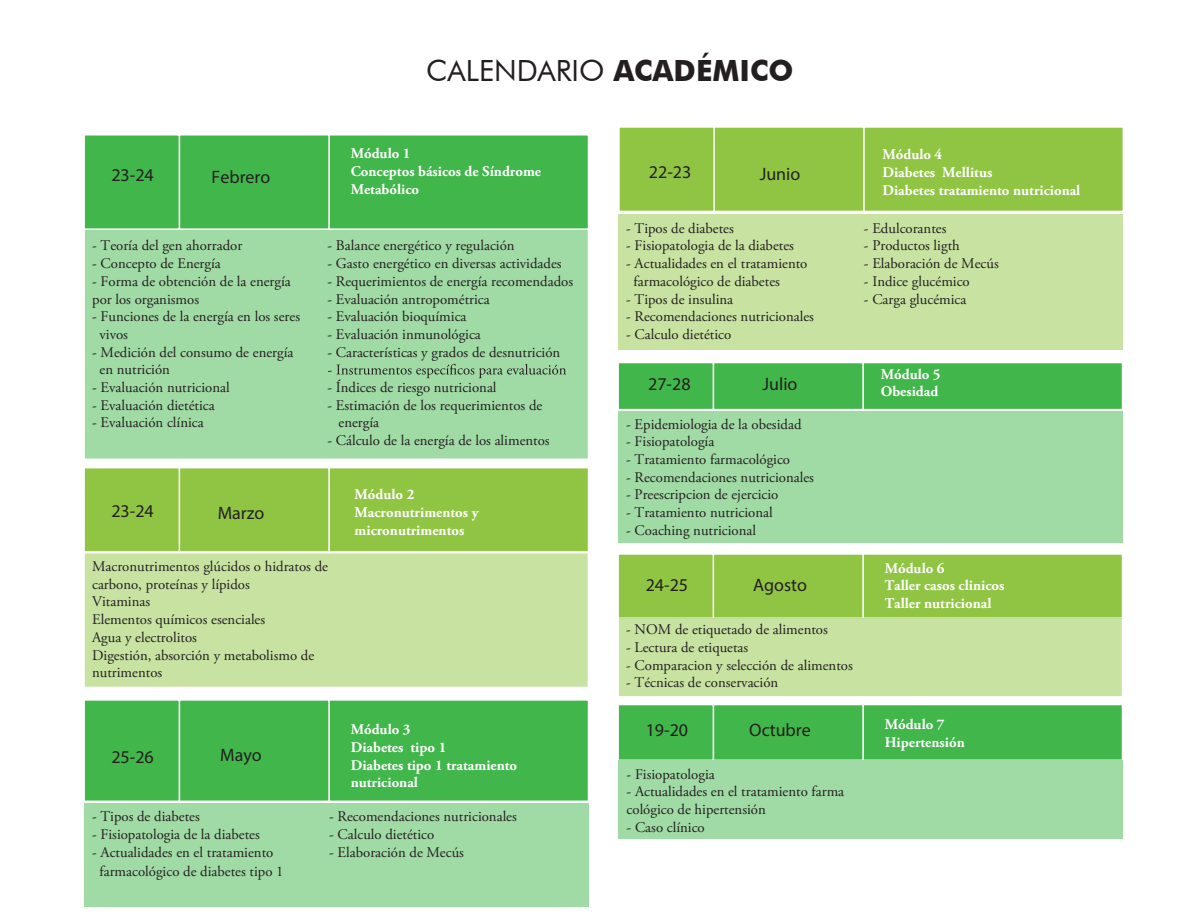
<style>
.page{position:relative;width:1188px;height:918px;background:#fff}
.page>*{position:absolute;margin:0;border:0;box-sizing:border-box;transform-origin:0 0}
.t1{font:29.25px "Futura BT";color:#231f20}
.t2{font:18px "Myriad Pro";color:#231f20}
.t3{font:14.7px/17.7px "Adobe Garamond Pro";color:#231f20}
.t4{font:700 14.7px/17.7px "Adobe Garamond Pro";color:#fff}
.s1{font-weight:700}
</style>
<div class="page">
<div style="left:84px;top:229px;width:505px;height:230px;background:#a0daa4"></div>
<div style="left:83px;top:228px;width:506px;height:232px;border:2px solid #fff"></div>
<div style="left:618px;top:411px;width:505px;height:131px;background:#a0daa4"></div>
<div style="left:328px;top:134px;width:261px;height:96px;background:#41b64a;border:2px solid #fff"></div>
<div style="left:179px;top:134px;width:151px;height:96px;background:#41b64a;border:2px solid #fff"></div>
<div style="left:83px;top:134px;width:97px;height:96px;background:#41b64a;border:2px solid #fff"></div>
<div style="left:864px;top:127px;width:259px;height:84px;background:#90c543"></div>
<div style="left:863px;top:126px;width:261px;height:86px;border:2px solid #fff"></div>
<div style="left:714px;top:127px;width:150px;height:84px;background:#90c543"></div>
<div style="left:713px;top:126px;width:152px;height:86px;border:2px solid #fff"></div>
<div style="left:619px;top:127px;width:95px;height:84px;background:#90c543"></div>
<div style="left:618px;top:126px;width:97px;height:86px;border:2px solid #fff"></div>
<div style="left:329px;top:468px;width:260px;height:84px;background:#90c543"></div>
<div style="left:328px;top:467px;width:261px;height:86px;border:2px solid #fff"></div>
<div style="left:179px;top:468px;width:150px;height:84px;background:#90c543"></div>
<div style="left:179px;top:467px;width:151px;height:86px;border:2px solid #fff"></div>
<div style="left:84px;top:468px;width:95px;height:84px;background:#90c543"></div>
<div style="left:83px;top:467px;width:97px;height:86px;border:2px solid #fff"></div>
<div style="left:328px;top:699px;width:261px;height:103px;background:#41b64a;border:2px solid #fff"></div>
<div style="left:179px;top:699px;width:151px;height:103px;background:#41b64a;border:2px solid #fff"></div>
<div style="left:83px;top:699px;width:97px;height:103px;background:#41b64a;border:2px solid #fff"></div>
<div style="left:863px;top:554px;width:260px;height:64px;background:#90c543"></div>
<div style="left:862px;top:553px;width:261px;height:66px;border:2px solid #fff"></div>
<div style="left:713px;top:554px;width:150px;height:64px;background:#90c543"></div>
<div style="left:713px;top:553px;width:151px;height:66px;border:2px solid #fff"></div>
<div style="left:618px;top:554px;width:95px;height:64px;background:#90c543"></div>
<div style="left:617px;top:553px;width:97px;height:66px;border:2px solid #fff"></div>
<div style="left:862px;top:362px;width:261px;height:48px;background:#41b64a;border:2px solid #fff"></div>
<div style="left:713px;top:362px;width:151px;height:48px;background:#41b64a;border:2px solid #fff"></div>
<div style="left:617px;top:362px;width:97px;height:48px;background:#41b64a;border:2px solid #fff"></div>
<div style="left:862px;top:704px;width:261px;height:57px;background:#41b64a;border:2px solid #fff"></div>
<div style="left:713px;top:704px;width:151px;height:57px;background:#41b64a;border:2px solid #fff"></div>
<div style="left:617px;top:704px;width:97px;height:57px;background:#41b64a;border:2px solid #fff"></div>
<svg style="left:328px;top:364px;width:238px;height:14px"></svg>
<div style="left:84px;top:553px;width:504px;height:134px;background:#c7e2a1"></div>
<div style="left:83px;top:552px;width:506px;height:136px;border:2px solid #fff"></div>
<div style="left:618px;top:617px;width:505px;height:80px;background:#c7e2a1"></div>
<div style="left:617px;top:616px;width:506px;height:82px;border:2px solid #fff"></div>
<div style="left:618px;top:214px;width:505px;height:136px;background:#c7e2a1"></div>
<div style="left:84px;top:803px;width:504px;height:103px;background:#a0daa4"></div>
<div style="left:618px;top:761px;width:505px;height:78px;background:#a0daa4"></div>
<h1 class="t1" style="left:426px;top:53px;width:369px">CALENDARIO <span class="s1">ACADÉMICO</span></h1>
<p class="t2" style="left:111px;top:164px;width:44px">23-24</p>
<p class="t2" style="left:212px;top:166px;width:60px">Febrero</p>
<p class="t3" style="left:92px;top:237px;width:152px">- Teoría del gen ahorrador</p>
<p class="t3" style="left:92px;top:255px;width:130px">- Concepto de Energía</p>
<p class="t3" style="left:92px;top:273px;width:200px">- Forma de obtención de la energía por los organismos</p>
<p class="t3" style="left:100px;top:308px;width:202px;text-indent:-7px">- Funciones de la energía en los seres vivos</p>
<p class="t3" style="left:100px;top:344px;width:195px;text-indent:-7px">- Medición del consumo de energía en nutrición</p>
<p class="t3" style="left:92px;top:379px;width:139px">- Evaluación nutricional</p>
<p class="t3" style="left:92px;top:397px;width:124px">- Evaluación dietética</p>
<p class="t3" style="left:92px;top:414px;width:113px">- Evaluación clínica</p>
<p class="t2" style="left:111px;top:500px;width:44px">23-24</p>
<p class="t2" style="left:218px;top:502px;width:48px">Marzo</p>
<p class="t4" style="left:351px;top:145px;width:192px">Módulo 1<br>Conceptos básicos de Síndrome<br>Metabólico</p>
<p class="t3" style="left:327px;top:237px;width:189px">- Balance energético y regulación</p>
<p class="t3" style="left:327px;top:255px;width:236px">- Gasto energético en diversas actividades</p>
<p class="t3" style="left:327px;top:273px;width:247px">- Requerimientos de energía recomendados</p>
<p class="t3" style="left:327px;top:291px;width:164px">- Evaluación antropométrica</p>
<p class="t3" style="left:327px;top:308px;width:141px">- Evaluación bioquímica</p>
<p class="t3" style="left:327px;top:326px;width:155px">- Evaluación inmunológica</p>
<p class="t3" style="left:327px;top:344px;width:234px">- Características y grados de desnutrición</p>
<p class="t3" style="left:327px;top:379px;width:171px">- Índices de riesgo nutricional</p>
<p class="t3" style="left:339px;top:397px;width:205px;text-indent:-11px">- Estimación de los requerimientos de energía</p>
<p class="t3" style="left:327px;top:432px;width:224px">- Cálculo de la energía de los alimentos</p>
<p class="t4" style="left:355px;top:486px;width:126px">Módulo 2<br>Macronutrimentos y micronutrimentos</p>
<p class="t3" style="left:92px;top:558px;width:237px">Macronutrimentos glúcidos o hidratos de carbono, proteínas y lípidos<br>Vitaminas<br>Elementos químicos esenciales<br>Agua y electrolitos<br>Digestión, absorción y metabolismo de nutrimentos</p>
<p class="t2" style="left:111px;top:746px;width:44px">25-26</p>
<p class="t2" style="left:220px;top:744px;width:43px">Mayo</p>
<p class="t4" style="left:351px;top:721px;width:168px">Módulo 3<br>Diabetes tipo 1<br>Diabetes tipo 1 tratamiento nutricional</p>
<p class="t3" style="left:92px;top:808px;width:109px">- Tipos de diabetes</p>
<p class="t3" style="left:92px;top:826px;width:169px">- Fisiopatologia de la diabetes</p>
<p class="t3" style="left:99px;top:843px;width:186px;line-height:18.9px;text-indent:-7px">- Actualidades en el tratamiento farmacológico de diabetes tipo 1</p>
<p class="t3" style="left:329px;top:808px;width:189px">- Recomendaciones nutricionales</p>
<p class="t3" style="left:329px;top:826px;width:107px">- Calculo dietético</p>
<p class="t3" style="left:329px;top:844px;width:136px">- Elaboración de Mecús</p>
<p class="t2" style="left:649px;top:161px;width:44px">22-23</p>
<p class="t2" style="left:760px;top:163px;width:42px">Junio</p>
<p class="t3" style="left:626px;top:220px;width:109px">- Tipos de diabetes</p>
<p class="t3" style="left:626px;top:237px;width:169px">- Fisiopatologia de la diabetes</p>
<p class="t3" style="left:634px;top:255px;width:175px;text-indent:-7px">- Actualidades en el tratamiento farmacológico de diabetes</p>
<p class="t3" style="left:626px;top:291px;width:109px">- Tipos de insulina</p>
<p class="t3" style="left:626px;top:308px;width:189px">- Recomendaciones nutricionales</p>
<p class="t3" style="left:626px;top:326px;width:107px">- Calculo dietético</p>
<p class="t2" style="left:648px;top:373px;width:44px">27-28</p>
<p class="t2" style="left:763px;top:373px;width:36px">Julio</p>
<p class="t3" style="left:626px;top:416px;width:177px">- Epidemiologia de la obesidad</p>
<p class="t3" style="left:626px;top:433px;width:90px">- Fisiopatología</p>
<p class="t3" style="left:626px;top:451px;width:165px">- Tratamiento farmacológico</p>
<p class="t3" style="left:626px;top:469px;width:189px">- Recomendaciones nutricionales</p>
<p class="t3" style="left:626px;top:486px;width:154px">- Preescripcion de ejercicio</p>
<p class="t3" style="left:626px;top:504px;width:148px">- Tratamiento nutricional</p>
<p class="t3" style="left:626px;top:522px;width:131px">- Coaching nutricional</p>
<p class="t2" style="left:646px;top:574px;width:44px">24-25</p>
<p class="t2" style="left:753px;top:574px;width:55px">Agosto</p>
<p class="t3" style="left:626px;top:621px;width:203px">- NOM de etiquetado de alimentos</p>
<p class="t3" style="left:626px;top:639px;width:124px">- Lectura de etiquetas</p>
<p class="t3" style="left:626px;top:657px;width:228px">- Comparacion y selección de alimentos</p>
<p class="t3" style="left:626px;top:674px;width:154px">- Técnicas de conservación</p>
<p class="t4" style="left:882px;top:146px;width:200px">Módulo 4<br>Diabetes Mellitus<br>Diabetes tratamiento nutricional</p>
<p class="t3" style="left:864px;top:220px;width:84px">- Edulcorantes</p>
<p class="t3" style="left:864px;top:237px;width:97px">- Productos ligth</p>
<p class="t3" style="left:864px;top:255px;width:136px">- Elaboración de Mecús</p>
<p class="t3" style="left:864px;top:273px;width:107px">- Indice glucémico</p>
<p class="t3" style="left:864px;top:291px;width:104px">- Carga glucémica</p>
<p class="t4" style="left:881px;top:366px;width:61px">Módulo 5<br>Obesidad</p>
<p class="t4" style="left:885px;top:559px;width:121px">Módulo 6<br>Taller casos clinicos<br>Taller nutricional</p>
<p class="t2" style="left:646px;top:719px;width:44px">19-20</p>
<p class="t2" style="left:749px;top:719px;width:63px">Octubre</p>
<p class="t3" style="left:627px;top:766px;width:90px">- Fisiopatologia</p>
<p class="t3" style="left:627px;top:783px;width:219px">- Actualidades en el tratamiento farma cológico de hipertensión</p>
<p class="t3" style="left:627px;top:819px;width:80px">- Caso clínico</p>
<p class="t4" style="left:885px;top:716px;width:82px">Módulo 7<br>Hipertensión</p>
</div>
